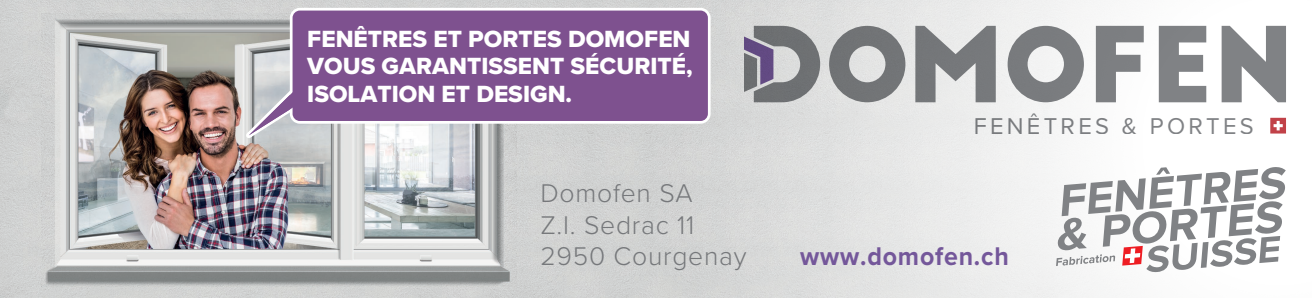
<style>
.page{position:relative;width:1312px;height:298px;background:#fff}
.page>*{position:absolute;margin:0;border:0;box-sizing:border-box;transform-origin:0 0}
.t1{font:300 26.5px/31.5px "Proxima Nova";letter-spacing:.03em;color:#76787b}
.t2{font:700 26.5px "Proxima Nova";letter-spacing:.03em;color:#74579a;scale:.94 1}
.t3{font:24.25px/27.5px "Proxima Nova Extrabld";color:#fff;text-align:justify}
.t4{font:23.75px "Proxima Nova";letter-spacing:.14em;color:#808285}
</style>
<div class="page">
<div style="left:0;top:0;width:521px;height:298px;background:#d1d2d1"></div>
<div style="left:521px;top:0;width:155px;height:298px;background:#d1d2d2"></div>
<img style="left:41px;top:14px;width:475px;height:272px">
<svg style="left:676px;top:0;width:610px;height:298px"></svg>
<div style="left:290px;top:8px;width:420px;height:116px;border:5px solid #fff;border-radius:7px"></div>
<div style="left:292px;top:11px;width:415px;height:110px;background:#7e518f;border-radius:7px"></div>
<img style="left:209px;top:78px;width:97px;height:89px">
<svg style="left:743px;top:26px;width:77px;height:76px;background:#919098"></svg>
<svg style="left:828px;top:26px;width:77px;height:76px;background:#9e9fa1"></svg>
<svg style="left:915px;top:26px;width:80px;height:76px;background:#9d9fa1"></svg>
<svg style="left:1007px;top:26px;width:76px;height:76px"></svg>
<svg style="left:1095px;top:26px;width:48px;height:76px"></svg>
<svg style="left:1158px;top:26px;width:47px;height:76px"></svg>
<svg style="left:1221px;top:26px;width:64px;height:76px"></svg>
<svg style="left:1269px;top:118px;width:16px;height:15px"></svg>
<svg style="left:1055px;top:167px;width:230px;height:105px"></svg>
<p class="t3" style="left:307px;top:24px;width:387px">FENÊTRES ET PORTES DOMOFEN VOUS GARANTISSENT SÉCURITÉ, ISOLATION ET DESIGN.</p>
<p class="t1" style="left:540px;top:176px;width:208px">Domofen SA<br>Z.I. Sedrac 11<br>2950 Courgenay</p>
<p class="t4" style="left:973px;top:108px;width:281px">FENÊTRES &amp; PORTES</p>
<p class="t2" style="left:800px;top:236px;width:223px">www.domofen.ch</p>
</div>
